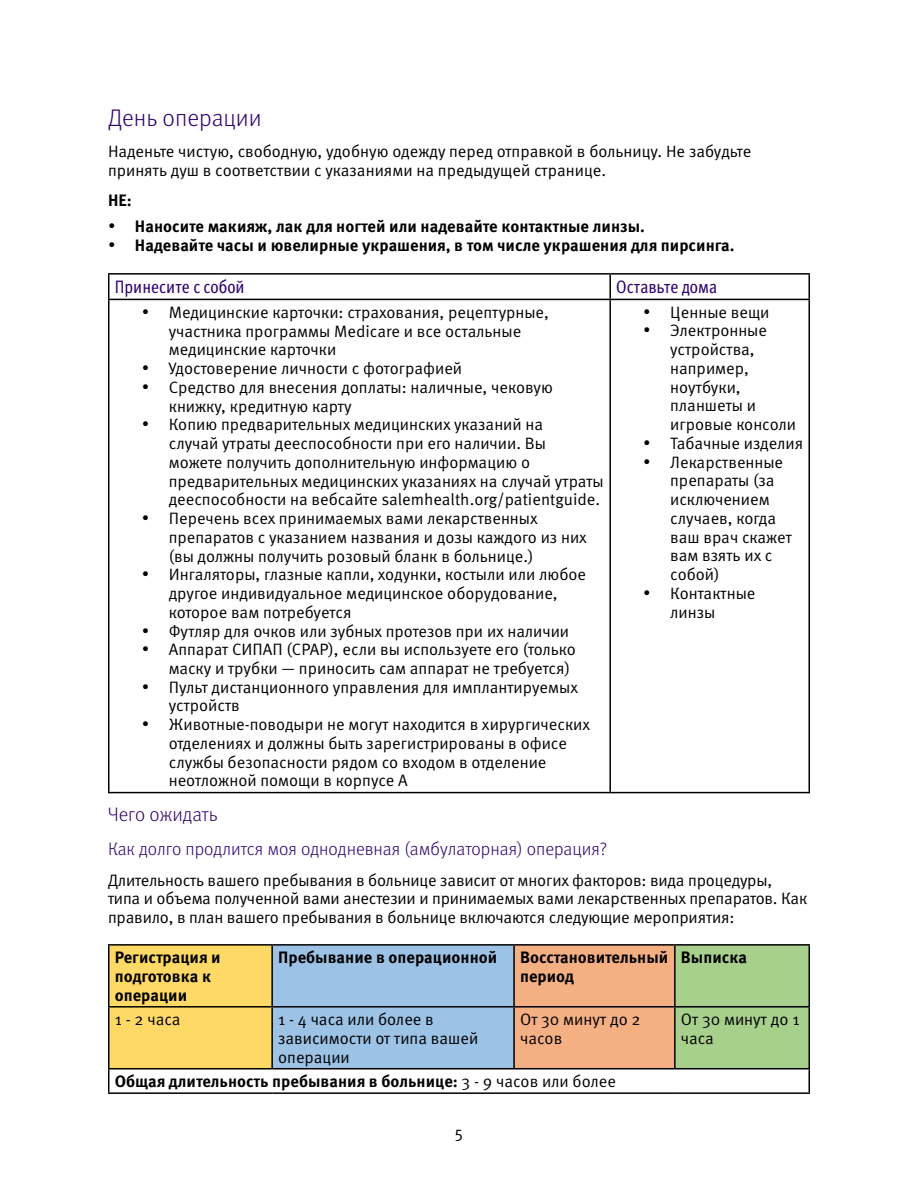
<style>
.page{position:relative;width:918px;height:1188px;background:#fff}
.page>*{position:absolute;margin:0;border:0;box-sizing:border-box;transform-origin:0 0}
.t1{font:300 24px "Meta Pro";color:#2f006f}
.t2{font:300 19.5px "Meta Pro";color:#2f006f}
.t3{font:300 18px "Meta Pro";color:#2f006f}
.t4{font:condensed 18px "Meta Pro";color:#2f006f}
.t5{font:16.5px/18.8px "Meta Pro Norm";color:#000}
.t6{font:700 16.5px/18.8px "Meta Pro";color:#000}
.s1{font-family:"Meta Pro Norm";font-weight:400}
</style>
<div class="page">
<hr style="left:108px;top:273px;width:502px;height:2px;background:#000">
<hr style="left:108px;top:275px;width:2px;height:24px;background:#000">
<hr style="left:610px;top:273px;width:200px;height:2px;background:#000">
<hr style="left:609px;top:275px;width:2px;height:24px;background:#000">
<hr style="left:808px;top:275px;width:2px;height:24px;background:#000">
<hr style="left:108px;top:299px;width:502px;height:1px;background:#000">
<hr style="left:108px;top:300px;width:2px;height:492px;background:#000">
<hr style="left:610px;top:299px;width:200px;height:1px;background:#000">
<hr style="left:609px;top:300px;width:2px;height:492px;background:#000">
<hr style="left:808px;top:300px;width:2px;height:492px;background:#000">
<hr style="left:108px;top:792px;width:502px;height:1px;background:#000">
<hr style="left:610px;top:792px;width:200px;height:1px;background:#000">
<svg style="left:110px;top:946px;width:698px;height:122px;background:#c9c6a0"></svg>
<hr style="left:108px;top:944px;width:164px;height:2px;background:#000">
<hr style="left:108px;top:946px;width:2px;height:60px;background:#000">
<hr style="left:272px;top:944px;width:242px;height:2px;background:#000">
<hr style="left:271px;top:946px;width:2px;height:60px;background:#000">
<hr style="left:514px;top:944px;width:161px;height:2px;background:#000">
<hr style="left:513px;top:946px;width:2px;height:60px;background:#000">
<hr style="left:675px;top:944px;width:135px;height:2px;background:#000">
<hr style="left:674px;top:946px;width:2px;height:60px;background:#000">
<hr style="left:808px;top:946px;width:2px;height:60px;background:#000">
<hr style="left:108px;top:1006px;width:164px;height:2px;background:#000">
<hr style="left:108px;top:1008px;width:2px;height:60px;background:#000">
<hr style="left:272px;top:1006px;width:242px;height:2px;background:#000">
<hr style="left:271px;top:1008px;width:2px;height:60px;background:#000">
<hr style="left:514px;top:1006px;width:161px;height:2px;background:#000">
<hr style="left:513px;top:1008px;width:2px;height:60px;background:#000">
<hr style="left:675px;top:1006px;width:135px;height:2px;background:#000">
<hr style="left:674px;top:1008px;width:2px;height:60px;background:#000">
<hr style="left:808px;top:1008px;width:2px;height:60px;background:#000">
<hr style="left:108px;top:1068px;width:164px;height:1px;background:#000">
<hr style="left:108px;top:1069px;width:2px;height:23px;background:#000">
<hr style="left:272px;top:1068px;width:242px;height:1px;background:#000">
<hr style="left:514px;top:1068px;width:161px;height:1px;background:#000">
<hr style="left:675px;top:1068px;width:135px;height:1px;background:#000">
<hr style="left:808px;top:1069px;width:2px;height:23px;background:#000">
<hr style="left:108px;top:1092px;width:164px;height:2px;background:#000">
<hr style="left:272px;top:1092px;width:242px;height:2px;background:#000">
<hr style="left:514px;top:1092px;width:161px;height:2px;background:#000">
<hr style="left:675px;top:1092px;width:135px;height:2px;background:#000">
<h1 class="t1" style="left:108px;top:100px;width:155px">День операции</h1>
<p class="t5" style="left:108px;top:141px;width:645px">Наденьте чистую, свободную, удобную одежду перед отправкой в больницу. Не забудьте принять душ в соответствии с указаниями на предыдущей странице.</p>
<p class="t6" style="left:108px;top:190px;width:25px">НЕ:</p>
<p class="t6" style="left:108px;top:216px;width:538px">• Наносите макияж, лак для ногтей или надевайте контактные линзы.</p>
<p class="t6" style="left:108px;top:234px;width:628px">• Надевайте часы и ювелирные украшения, в том числе украшения для пирсинга.</p>
<p class="t4" style="left:115px;top:274px;width:132px">Принесите с собой</p>
<p class="t4" style="left:616px;top:274px;width:103px">Оставьте дома</p>
<p class="t5" style="left:169px;top:302px;width:382px;text-indent:-27px">• Медицинские карточки: страхования, рецептурные, участника программы Medicare и все остальные медицинские карточки</p>
<p class="t5" style="left:142px;top:358px;width:322px">• Удостоверение личности с фотографией</p>
<p class="t5" style="left:169px;top:377px;width:386px;text-indent:-27px">• Средство для внесения доплаты: наличные, чековую книжку, кредитную карту</p>
<p class="t5" style="left:169px;top:414px;width:436px;text-indent:-27px">• Копию предварительных медицинских указаний на<br>случай утраты дееспособности при его наличии. Вы можете получить дополнительную информацию о предварительных медицинских указаниях на случай утраты дееспособности на вебсайте salemhealth.org/patientguide.</p>
<p class="t5" style="left:169px;top:508px;width:420px;text-indent:-27px">• Перечень всех принимаемых вами лекарственных препаратов с указанием названия и дозы каждого из них (вы должны получить розовый бланк в больнице.)</p>
<p class="t5" style="left:169px;top:564px;width:419px;text-indent:-27px">• Ингаляторы, глазные капли, ходунки, костыли или любое другое индивидуальное медицинское оборудование, которое вам потребуется</p>
<p class="t5" style="left:142px;top:620px;width:429px">• Футляр для очков или зубных протезов при их наличии</p>
<p class="t5" style="left:169px;top:639px;width:409px;text-indent:-27px">• Аппарат СИПАП (СPAP), если вы используете его (только маску и трубки — приносить сам аппарат не требуется)</p>
<p class="t5" style="left:169px;top:677px;width:411px;text-indent:-27px">• Пульт дистанционного управления для имплантируемых устройств</p>
<p class="t5" style="left:169px;top:714px;width:423px;text-indent:-27px">• Животные-поводыри не могут находится в хирургических отделениях и должны быть зарегистрированы в офисе службы безопасности рядом со входом в отделение неотложной помощи в корпусе A</p>
<p class="t5" style="left:643px;top:302px;width:128px">• Ценные вещи</p>
<p class="t5" style="left:670px;top:320px;width:127px;text-indent:-27px">• Электронные устройства, например, ноутбуки, планшеты и игровые консоли</p>
<p class="t5" style="left:643px;top:433px;width:162px">• Табачные изделия</p>
<p class="t5" style="left:670px;top:452px;width:123px;text-indent:-27px">• Лекарственные препараты (за исключением случаев, когда ваш врач скажет вам взять их с собой)</p>
<p class="t5" style="left:670px;top:583px;width:87px;text-indent:-27px">• Контактные линзы</p>
<p class="t2" style="left:108px;top:800px;width:111px">Чего ожидать</p>
<p class="t3" style="left:108px;top:836px;width:501px">Как долго продлится моя однодневная (амбулаторная) операция?</p>
<p class="t5" style="left:108px;top:869px;width:701px">Длительность вашего пребывания в больнице зависит от многих факторов: вида процедуры, типа и объема полученной вами анестезии и принимаемых вами лекарственных препаратов. Как правило, в план вашего пребывания в больнице включаются следующие мероприятия:</p>
<p class="t6" style="left:115px;top:947px;width:107px">Регистрация и подготовка к операции</p>
<p class="t6" style="left:278px;top:947px;width:221px">Пребывание в операционной</p>
<p class="t6" style="left:520px;top:947px;width:150px">Восстановительный период</p>
<p class="t6" style="left:681px;top:947px;width:68px">Выписка</p>
<p class="t5" style="left:115px;top:1009px;width:67px">1 - 2 часа</p>
<p class="t5" style="left:278px;top:1009px;width:202px">1 - 4 часа или более в зависимости от типа вашей операции</p>
<p class="t5" style="left:520px;top:1009px;width:122px">От 30 минут до 2 часов</p>
<p class="t5" style="left:681px;top:1009px;width:120px">От 30 минут до 1 часа</p>
<p class="t6" style="left:115px;top:1071px;width:503px">Общая длительность пребывания в больнице: <span class="s1">3 - 9 часов или более</span></p>
<p class="t5" style="left:455px;top:1122px;width:10px">5</p>
</div>
